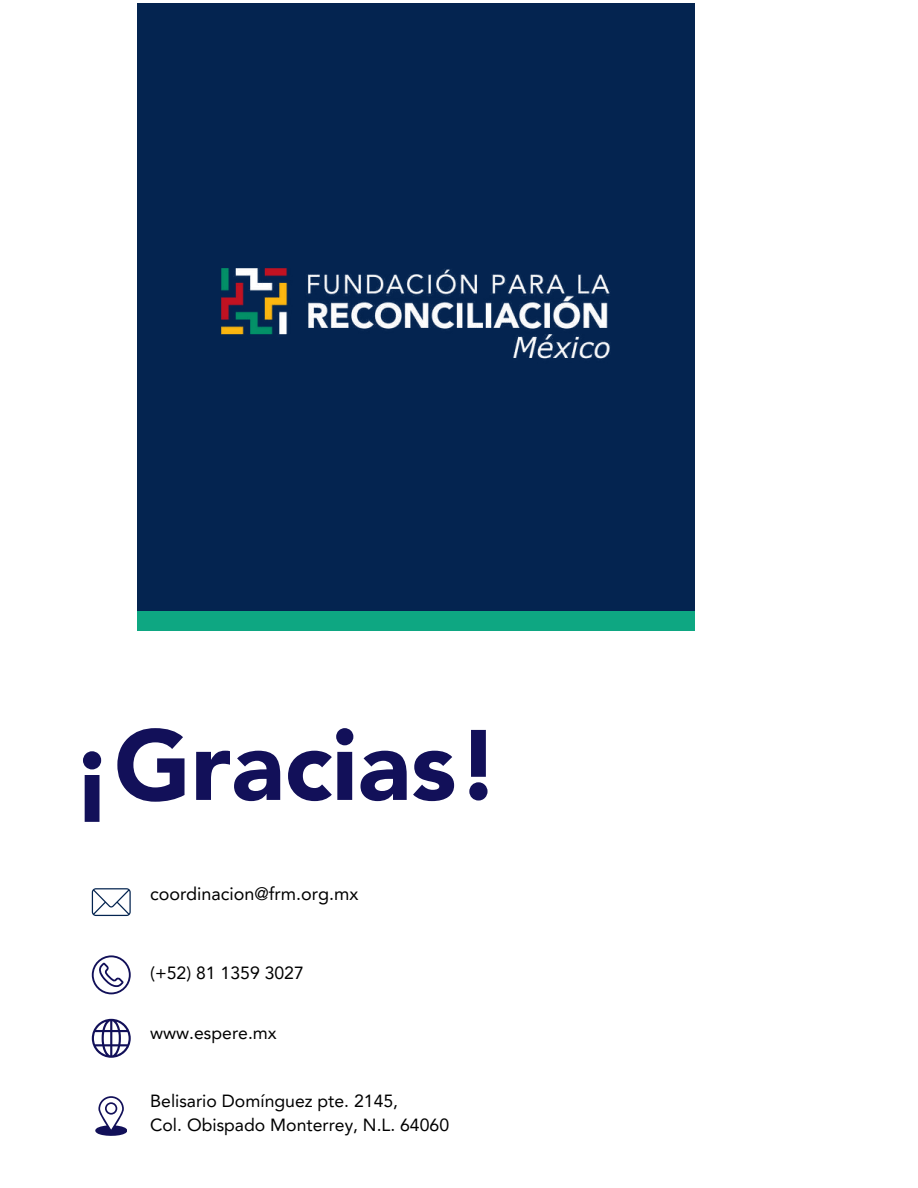
<style>
.page{position:relative;width:918px;height:1188px;background:#fff}
.page>*{position:absolute;margin:0;border:0;box-sizing:border-box;transform-origin:0 0}
.t1{font:900 98.85px "Avenir LT Pro";color:#121059}
.t2{font:18px "Avenir LT Pro";color:#000}
.t3{font:17.7px/24.5px "Avenir LT Pro";color:#000}
</style>
<div class="page">
<div style="left:137px;top:3px;width:558px;height:628px;background:#042450"></div>
<img style="left:222px;top:268px;width:388px;height:91px">
<svg style="left:95px;top:1096px;width:32px;height:40px"></svg>
<svg style="left:92px;top:1019px;width:39px;height:39px"></svg>
<svg style="left:92px;top:955px;width:39px;height:39px"></svg>
<div style="left:137px;top:611px;width:558px;height:20px;background:#0ea782"></div>
<svg style="left:92px;top:888px;width:39px;height:28px"></svg>
<h1 class="t1" style="left:70px;top:725px;width:432px">¡Gracias!</h1>
<p class="t2" style="left:150px;top:886px;width:210px">coordinacion@frm.org.mx</p>
<p class="t3" style="left:150px;top:963px;width:155px">(+52) 81 1359 3027</p>
<p class="t3" style="left:150px;top:1022px;width:128px">www.espere.mx</p>
<p class="t3" style="left:150px;top:1090px;width:301px">Belisario Domínguez pte. 2145,<br>Col. Obispado Monterrey, N.L. 64060</p>
</div>
